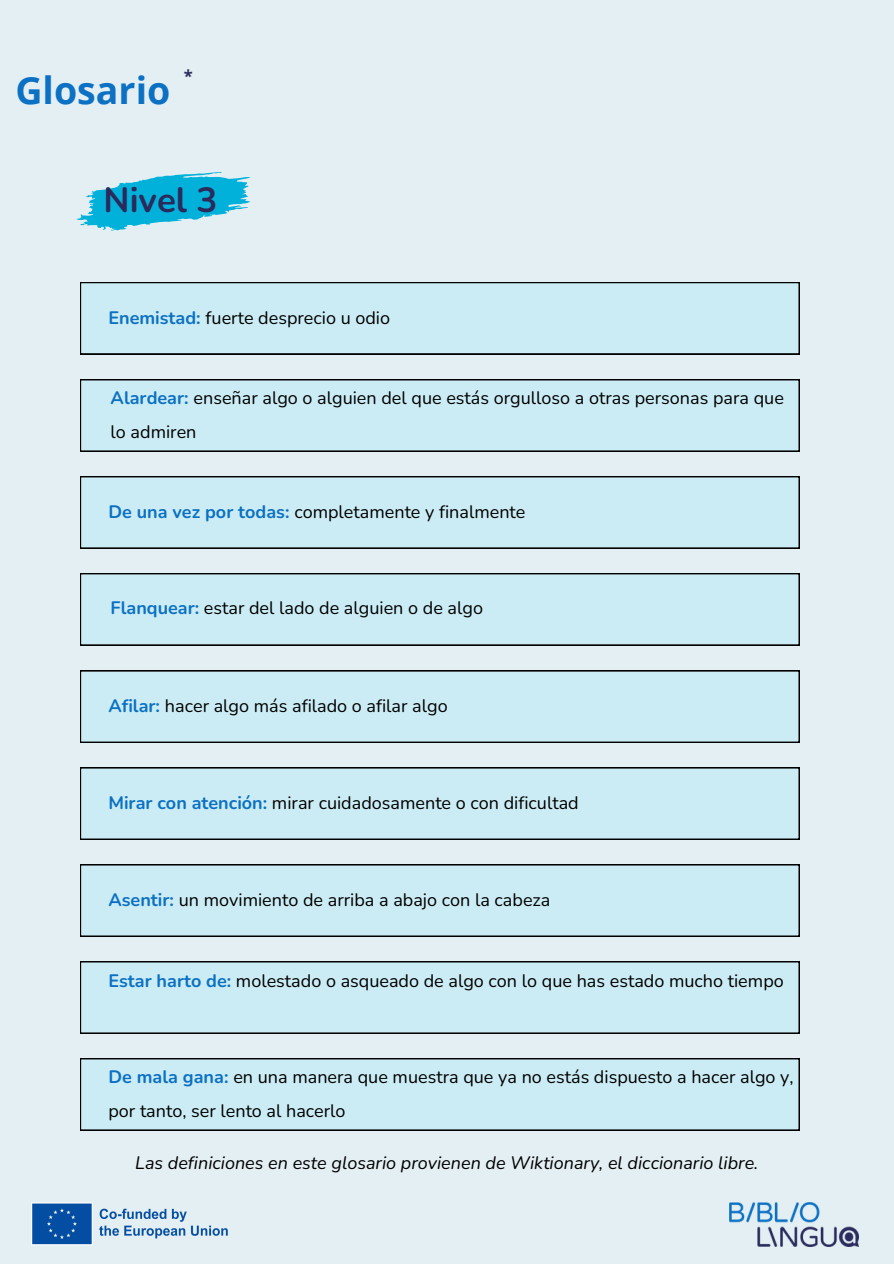
<style>
.page{position:relative;width:894px;height:1264px;background:#fff}
.page>*{position:absolute;margin:0;border:0;box-sizing:border-box;transform-origin:0 0}
.t1{font:700 37.5px "Open Sans";color:#0c71c3}
.t2{font:700 34.95px "Nunito";color:#2a2b5c}
.t3{font:18px/33.8px "Nunito";color:#000}
.t4{font:italic 18px "Nunito";color:#000}
.t5{font:700 16.5px "Open Sans";color:#2a2b5c}
.s1{font-weight:700;color:#0c71c3}
</style>
<div class="page">
<div style="left:0;top:0;width:893px;height:1263px;background:#e4eff4"></div>
<svg style="left:76px;top:172px;width:174px;height:58px"></svg>
<img style="left:729px;top:1202px;width:128px;height:44px">
<img style="left:31px;top:1202px;width:197px;height:43px">
<div style="left:80px;top:282px;width:719px;height:72px;background:#cbecf4"></div>
<div style="left:80px;top:379px;width:719px;height:72px;background:#cbecf4"></div>
<div style="left:80px;top:476px;width:719px;height:72px;background:#cbecf4"></div>
<div style="left:80px;top:573px;width:719px;height:72px;background:#cbecf4"></div>
<div style="left:80px;top:670px;width:719px;height:72px;background:#cbecf4"></div>
<div style="left:80px;top:767px;width:719px;height:72px;background:#cbecf4"></div>
<div style="left:80px;top:864px;width:719px;height:72px;background:#cbecf4"></div>
<div style="left:80px;top:961px;width:719px;height:72px;background:#cbecf4"></div>
<div style="left:80px;top:1058px;width:719px;height:72px;background:#cbecf4"></div>
<h1 class="t1" style="left:15px;top:64px;width:156px">Glosario</h1>
<p class="t5" style="left:184px;top:65px;width:10px">*</p>
<p class="t2" style="left:104px;top:176px;width:115px">Nivel 3</p>
<p class="t3" style="left:108px;top:301px;width:283px"><span class="s1">Enemistad:</span> fuerte desprecio u odio</p>
<p class="t3" style="left:111px;top:381px;width:674px"><span class="s1">Alardear:</span> enseñar algo o alguien del que estás orgulloso a otras personas para que lo admiren</p>
<p class="t3" style="left:108px;top:495px;width:418px"><span class="s1">De una vez por todas:</span> completamente y finalmente</p>
<p class="t3" style="left:111px;top:591px;width:374px"><span class="s1">Flanquear:</span> estar del lado de alguien o de algo</p>
<p class="t3" style="left:108px;top:689px;width:341px"><span class="s1">Afilar:</span> hacer algo más afilado o afilar algo</p>
<p class="t3" style="left:108px;top:786px;width:471px"><span class="s1">Mirar con atención:</span> mirar cuidadosamente o con dificultad</p>
<p class="t3" style="left:108px;top:883px;width:443px"><span class="s1">Asentir:</span> un movimiento de arriba a abajo con la cabeza</p>
<p class="t3" style="left:108px;top:963px;width:676px"><span class="s1">Estar harto de:</span> molestado o asqueado de algo con lo que has estado mucho tiempo</p>
<p class="t3" style="left:108px;top:1060px;width:686px"><span class="s1">De mala gana:</span> en una manera que muestra que ya no estás dispuesto a hacer algo y, por tanto, ser lento al hacerlo</p>
<p class="t4" style="left:135px;top:1150px;width:624px">Las definiciones en este glosario provienen de Wiktionary, el diccionario libre.</p>
</div>
